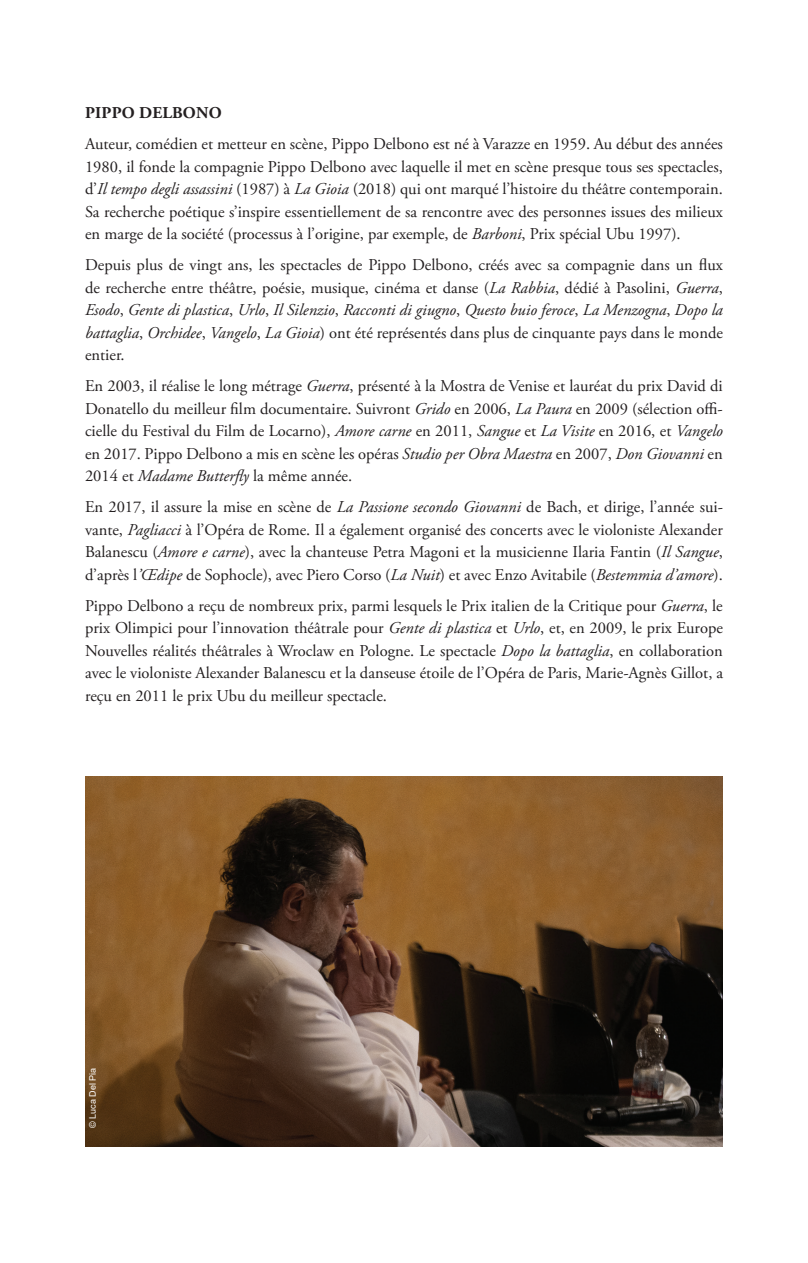
<style>
.page{position:relative;width:808px;height:1263px;background:#fff}
.page>*{position:absolute;margin:0;border:0;box-sizing:border-box;transform-origin:0 0}
.t1{font:16.5px/22.5px "Adobe Garamond Pro";color:#231f20;text-align:justify}
.t2{font:700 16.5px "Adobe Garamond Pro";letter-spacing:.015em;color:#231f20}
.t3{font:9px "Arial";color:#fff}
.s1{font-style:italic}
</style>
<div class="page">
<img style="left:85px;top:777px;width:638px;height:370px">
<p class="t2" style="left:85px;top:103px;width:138px">PIPPO DELBONO</p>
<p class="t1" style="left:85px;top:133px;width:639px">Auteur, comédien et metteur en scène, Pippo Delbono est né à Varazze en 1959. Au début des années 1980, il fonde la compagnie Pippo Delbono avec laquelle il met en scène presque tous ses spectacles, d’<span class="s1">Il tempo degli assassini</span> (1987) à <span class="s1">La Gioia</span> (2018) qui ont marqué l’histoire du théâtre contemporain.<br>Sa recherche poétique s’inspire essentiellement de sa rencontre avec des personnes issues des milieux en marge de la société (processus à l’origine, par exemple, de <span class="s1">Barboni</span>, Prix spécial Ubu 1997).</p>
<p class="t1" style="left:85px;top:254px;width:639px">Depuis plus de vingt ans, les spectacles de Pippo Delbono, créés avec sa compagnie dans un flux de recherche entre théâtre, poésie, musique, cinéma et danse (<span class="s1">La Rabbia</span>, dédié à Pasolini, <span class="s1">Guerra</span>, <span class="s1">Esodo</span>, <span class="s1">Gente di plastica</span>, <span class="s1">Urlo</span>, <span class="s1">Il Silenzio</span>, <span class="s1">Racconti di giugno</span>, <span class="s1">Questo buio feroce</span>, <span class="s1">La Menzogna</span>, <span class="s1">Dopo la battaglia</span>, <span class="s1">Orchidee</span>, <span class="s1">Vangelo</span>, <span class="s1">La Gioia</span>) ont été représentés dans plus de cinquante pays dans le monde entier.</p>
<p class="t1" style="left:85px;top:375px;width:639px">En 2003, il réalise le long métrage <span class="s1">Guerra</span>, présenté à la Mostra de Venise et lauréat du prix David di Donatello du meilleur film documentaire. Suivront <span class="s1">Grido</span> en 2006, <span class="s1">La Paura</span> en 2009 (sélection offi&shy;cielle du Festival du Film de Locarno), <span class="s1">Amore carne</span> en 2011, <span class="s1">Sangue</span> et <span class="s1">La Visite</span> en 2016, et <span class="s1">Vangelo </span>en 2017. Pippo Delbono a mis en scène les opéras <span class="s1">Studio per Obra Maestra</span> en 2007, <span class="s1">Don Giovanni</span> en 2014 et <span class="s1">Madame Butterfly</span> la même année.</p>
<p class="t1" style="left:85px;top:496px;width:639px">En 2017, il assure la mise en scène de <span class="s1">La Passione secondo Giovanni</span> de Bach, et dirige, l’année sui&shy;vante, <span class="s1">Pagliacci</span> à l’Opéra de Rome. Il a également organisé des concerts avec le violoniste Alexander Balanescu (<span class="s1">Amore e carne</span>), avec la chanteuse Petra Magoni et la musicienne Ilaria Fantin (<span class="s1">Il Sangue</span>, d’après l<span class="s1">’Œdipe</span> de Sophocle), avec Piero Corso (<span class="s1">La Nuit</span>) et avec Enzo Avitabile (<span class="s1">Bestemmia d’amore</span>).</p>
<p class="t1" style="left:85px;top:595px;width:639px">Pippo Delbono a reçu de nombreux prix, parmi lesquels le Prix italien de la Critique pour <span class="s1">Guerra</span>, le prix Olimpici pour l’innovation théâtrale pour <span class="s1">Gente di plastica</span> et <span class="s1">Urlo</span>, et, en 2009, le prix Europe Nouvelles réalités théâtrales à Wroclaw en Pologne. Le spectacle <span class="s1">Dopo la battaglia</span>, en collaboration avec le violoniste Alexander Balanescu et la danseuse étoile de l’Opéra de Paris, Marie-Agnès Gillot, a reçu en 2011 le prix Ubu du meilleur spectacle.</p>
<p class="t3" style="left:86px;top:1128px;width:62px;rotate:-90deg">© Luca Del Pia</p>
</div>
